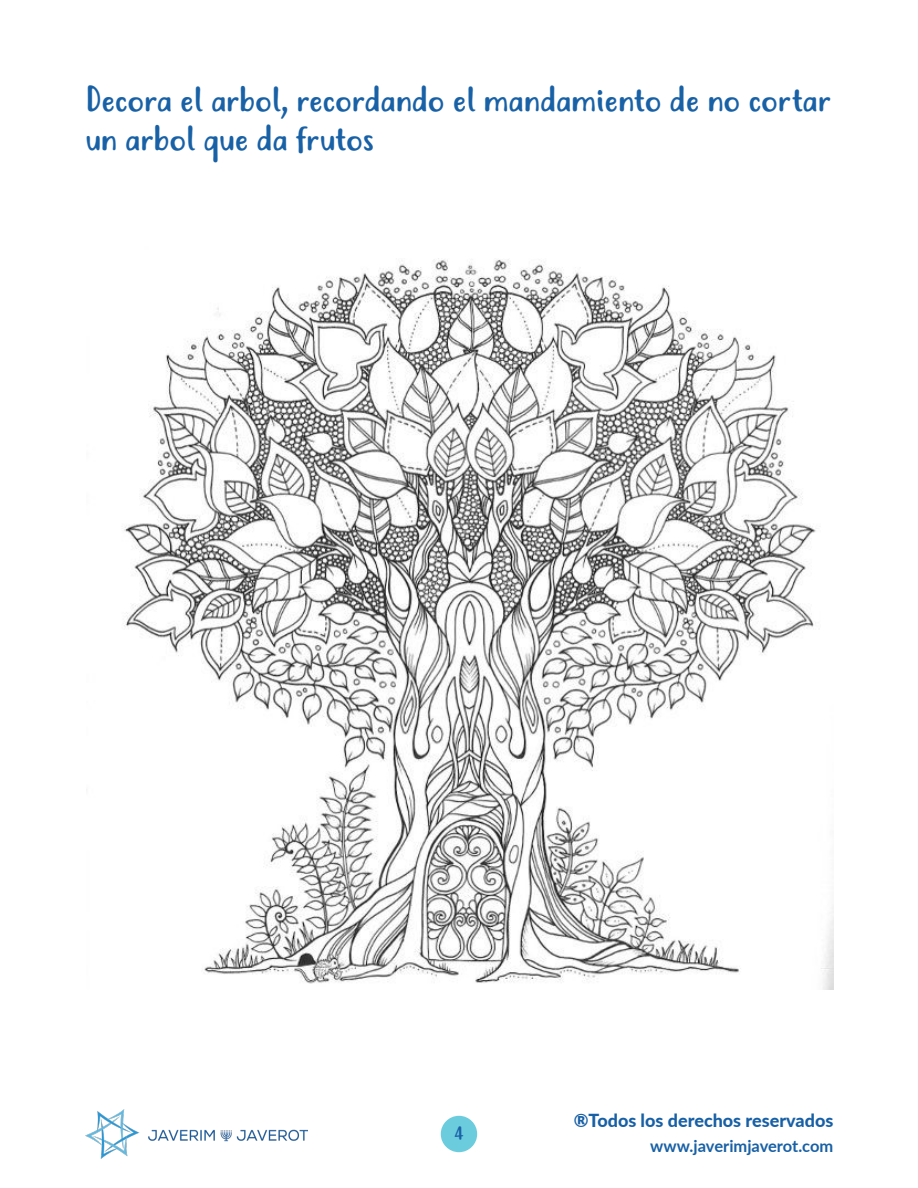
<style>
.page{position:relative;width:918px;height:1188px;background:#fff}
.page>*{position:absolute;margin:0;border:0;box-sizing:border-box;transform-origin:0 0}
.t1{font:33px/39.6px "Justtellmewhat";color:#1861a6}
.t2{font:800 18px "Lato";color:#1860a5}
.t3{font:18px "Justtellmewhat";color:#1a61a6}
.t4{font:700 16.5px "Lato";color:#1860a5}
</style>
<div class="page">
<img style="left:124px;top:258px;width:709px;height:731px">
<div style="left:441px;top:1116px;width:36px;height:36px;background:#6bccdd;border-radius:50%"></div>
<img style="left:85px;top:1110px;width:222px;height:49px">
<p class="t1" style="left:85px;top:82px;width:746px">Decora el arbol, recordando el mandamiento de no cortar un arbol que da frutos</p>
<p class="t3" style="left:455px;top:1122px;width:10px">4</p>
<p class="t2" style="left:574px;top:1108px;width:261px">®Todos los derechos reservados</p>
<p class="t4" style="left:650px;top:1134px;width:185px">www.javerimjaverot.com</p>
</div>
